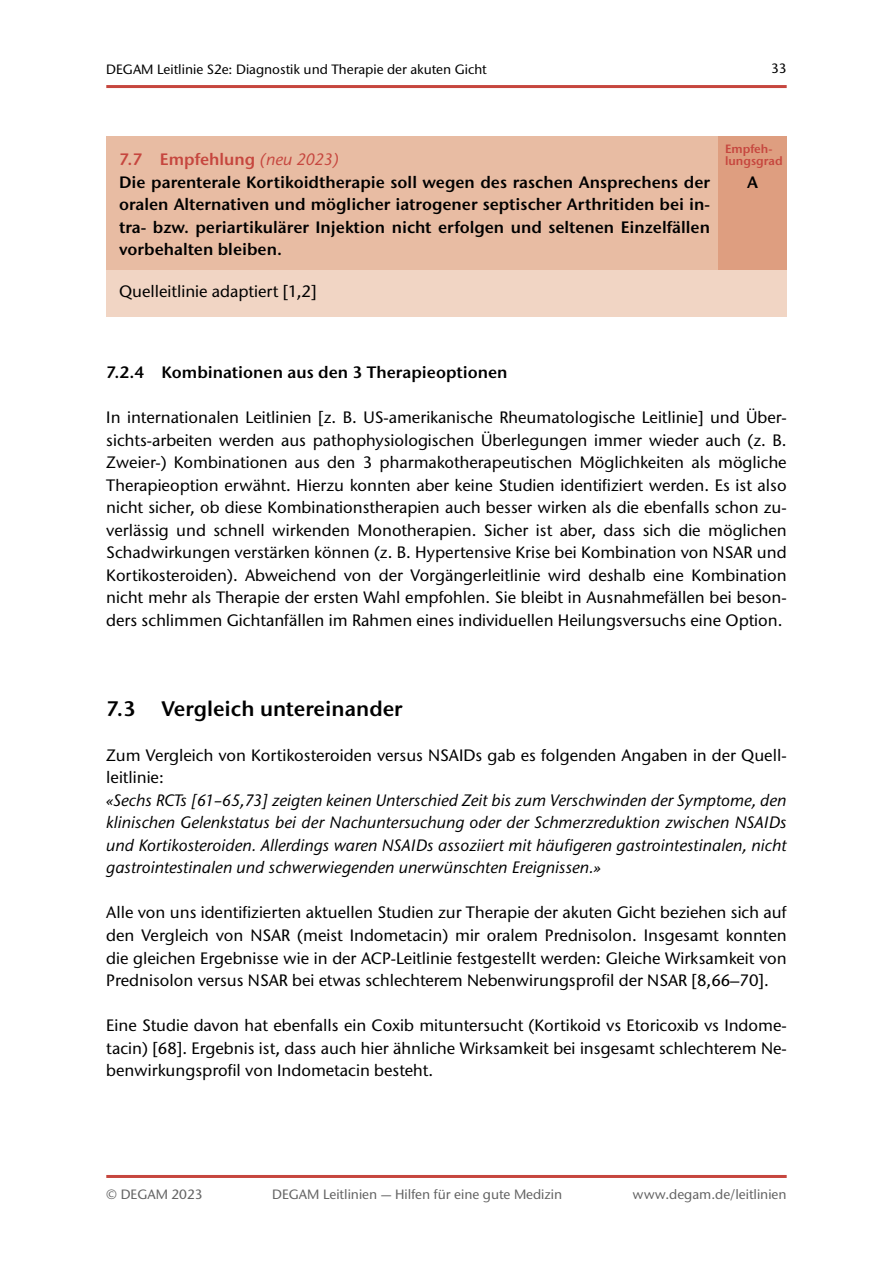
<style>
.page{position:relative;width:893px;height:1263px;background:#fff}
.page>*{position:absolute;margin:0;border:0;box-sizing:border-box;transform-origin:0 0}
.t1{font:600 21px "Stone Sans ITC Pro";color:#000}
.t2{font:500 16.5px/22.5px "Stone Sans ITC Std";color:#000;text-align:justify}
.t3{font:italic 500 16.5px/22.5px "Stone Sans ITC Std";color:#000;text-align:justify}
.t4{font:600 16.5px/22.5px "Stone Sans ITC Pro";color:#000}
.t5{font:500 13.5px "Stone Sans ITC Std";color:#636363}
.t6{font:500 13.5px "Stone Sans ITC Std";color:#000}
.t7{font:600 12px/12px "Stone Sans ITC Pro";color:#c6463e}
.s1{color:#c6463e}
.s2{font-family:"Stone Sans ITC Std";font-weight:500;font-style:italic;color:#c6463e}
</style>
<div class="page">
<hr style="left:106px;top:85px;width:681px;height:3px;background:#c6463e">
<hr style="left:106px;top:1175px;width:681px;height:3px;background:#c6463e">
<div style="left:106px;top:136px;width:613px;height:134px;background:#e8bca3"></div>
<div style="left:719px;top:136px;width:68px;height:134px;background:#de9e80"></div>
<div style="left:106px;top:270px;width:681px;height:47px;background:#f1d5c4"></div>
<p class="t6" style="left:106px;top:61px;width:382px">DEGAM Leitlinie S2e: Diagnostik und Therapie der akuten Gicht</p>
<p class="t6" style="left:771px;top:60px;width:17px">33</p>
<p class="t4" style="left:119px;top:148px;width:593px"><span class="s1">7.7 Empfehlung</span> <span class="s2">(neu 2023)<br></span>Die parenterale Kortikoidtherapie soll wegen des raschen Ansprechens der oralen Alternativen und möglicher iatrogener septischer Arthritiden bei in&shy;tra- bzw. periartikulärer Injektion nicht erfolgen und seltenen Einzelfällen vorbehalten bleiben.</p>
<p class="t7" style="left:725px;top:143px;width:59px">Empfeh&shy;lungsgrad</p>
<p class="t4" style="left:747px;top:171px;width:12px">A</p>
<p class="t2" style="left:119px;top:280px;width:199px">Quelleitlinie adaptiert [1,2]</p>
<p class="t4" style="left:106px;top:361px;width:403px">7.2.4 Kombinationen aus den 3 Therapieoptionen</p>
<p class="t2" style="left:106px;top:406px;width:682px">In internationalen Leitlinien [z. B. US-amerikanische Rheumatologische Leitlinie] und Über&shy;sichts-arbeiten werden aus pathophysiologischen Überlegungen immer wieder auch (z. B.<br>Zweier-) Kombinationen aus den 3 pharmakotherapeutischen Möglichkeiten als mögliche Therapieoption erwähnt. Hierzu konnten aber keine Studien identifiziert werden. Es ist also nicht sicher, ob diese Kombinationstherapien auch besser wirken als die ebenfalls schon zu&shy;verlässig und schnell wirkenden Monotherapien. Sicher ist aber, dass sich die möglichen Schadwirkungen verstärken können (z. B. Hypertensive Krise bei Kombination von NSAR und Kortikosteroiden). Abweichend von der Vorgängerleitlinie wird deshalb eine Kombination nicht mehr als Therapie der ersten Wahl empfohlen. Sie bleibt in Ausnahmefällen bei beson&shy;ders schlimmen Gichtanfällen im Rahmen eines individuellen Heilungsversuchs eine Option.</p>
<p class="t1" style="left:106px;top:695px;width:298px">7.3 Vergleich untereinander</p>
<p class="t2" style="left:106px;top:744px;width:682px">Zum Vergleich von Kortikosteroiden versus NSAIDs gab es folgenden Angaben in der Quell&shy;leitlinie:</p>
<p class="t3" style="left:106px;top:789px;width:682px">«Sechs RCTs [61–65,73] zeigten keinen Unterschied Zeit bis zum Verschwinden der Symptome, den klinischen Gelenkstatus bei der Nachuntersuchung oder der Schmerzreduktion zwischen NSAIDs und Kortikosteroiden. Allerdings waren NSAIDs assoziiert mit häufigeren gastrointestinalen, nicht gastrointestinalen und schwerwiegenden unerwünschten Ereignissen.»</p>
<p class="t2" style="left:106px;top:901px;width:682px">Alle von uns identifizierten aktuellen Studien zur Therapie der akuten Gicht beziehen sich auf den Vergleich von NSAR (meist Indometacin) mir oralem Prednisolon. Insgesamt konnten die gleichen Ergebnisse wie in der ACP-Leitlinie festgestellt werden: Gleiche Wirksamkeit von Prednisolon versus NSAR bei etwas schlechterem Nebenwirungsprofil der NSAR [8,66–70].</p>
<p class="t2" style="left:106px;top:1014px;width:682px">Eine Studie davon hat ebenfalls ein Coxib mituntersucht (Kortikoid vs Etoricoxib vs Indome&shy;tacin) [68]. Ergebnis ist, dass auch hier ähnliche Wirksamkeit bei insgesamt schlechterem Ne&shy;benwirkungsprofil von Indometacin besteht.</p>
<p class="t5" style="left:106px;top:1186px;width:98px">© DEGAM 2023</p>
<p class="t5" style="left:272px;top:1186px;width:292px">DEGAM Leitlinien — Hilfen für eine gute Medizin</p>
<p class="t5" style="left:632px;top:1186px;width:156px">www.degam.de/leitlinien</p>
</div>
